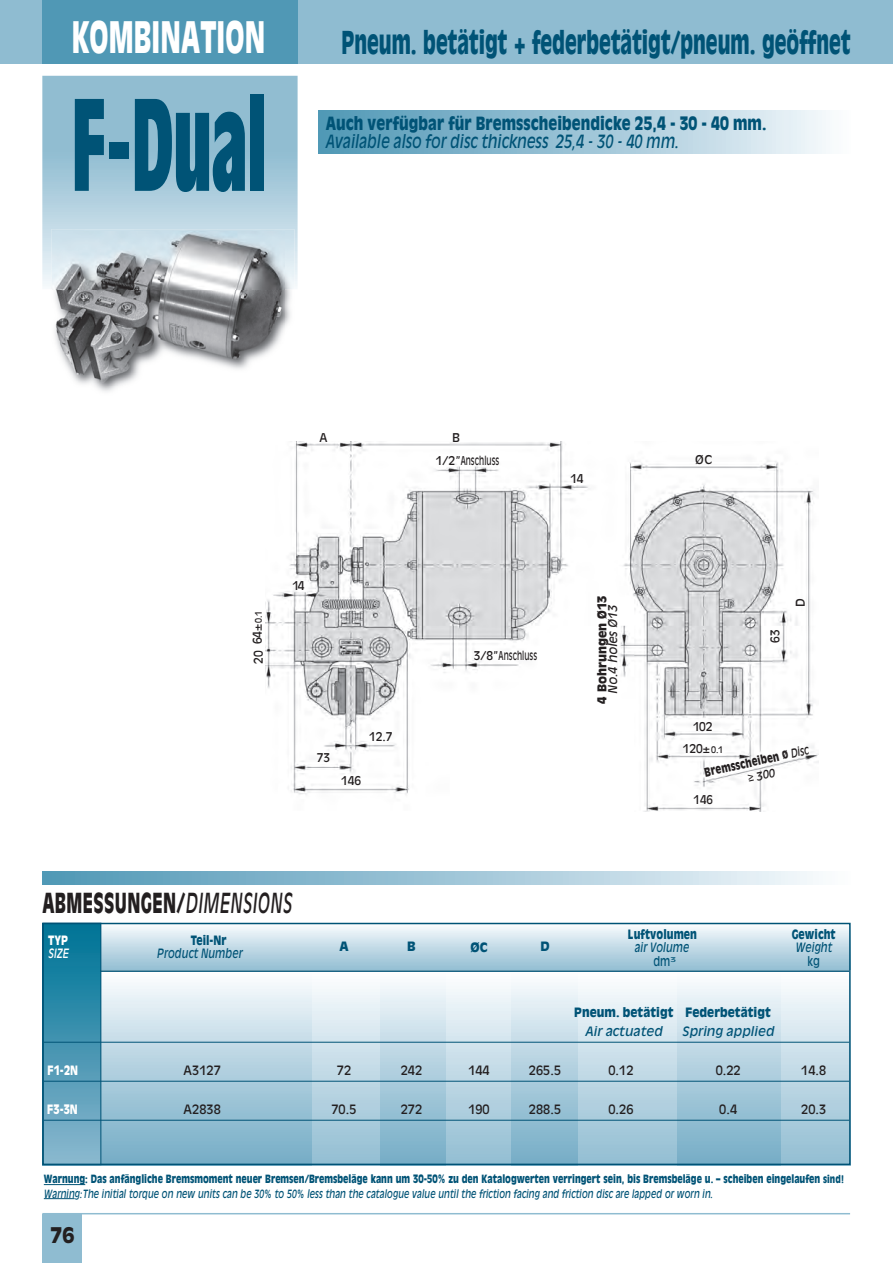
<style>
.page{position:relative;width:893px;height:1263px;background:#fff}
.page>*{position:absolute;margin:0;border:0;box-sizing:border-box;transform-origin:0 0}
.t1{font:700 condensed 128.7px "Antique Olive";color:#005376;scale:.67 1}
.t2{font:900 42.9px "Antique Olive";letter-spacing:.005em;color:#fff;scale:.62 1}
.t3{font:900 31.2px "Antique Olive";color:#005376;scale:.62 1}
.t4{font:900 27.3px "Antique Olive";letter-spacing:.025em;color:#231f20;scale:.62 1}
.t5{font:900 21px "Antique Olive";color:#231f20;scale:.93 1}
.t6{font:900 18px "Antique Olive";letter-spacing:.005em;color:#005376;scale:.8 1}
.t7{font:italic 18px "Antique Olive";letter-spacing:.005em;color:#005376;scale:.8 1}
.t8{font:12.75px "Antique Olive";letter-spacing:.005em;color:#231f20}
.t9{font:italic 12.75px "Antique Olive";letter-spacing:.005em;color:#005376;scale:.8 1}
.t10{font:900 12.75px "Antique Olive";letter-spacing:.005em;color:#005376;scale:.9 1}
.t11{font:900 12.75px "Antique Olive";letter-spacing:.005em;color:#005376;scale:.8 1}
.t12{font:italic 12.75px "Antique Olive";letter-spacing:.005em;color:#005376}
.t13{font:900 12.75px "Antique Olive";letter-spacing:.005em;color:#fff;scale:.8 1}
.t14{font:900 12.75px "Antique Olive";letter-spacing:.005em;color:#005376}
.t15{font:12.75px "Antique Olive";color:#005376;scale:.8 1}
.t16{font:italic 12.75px "Antique Olive";color:#fff;scale:.8 1}
.t17{font:12px/22.2px "Antique Olive";letter-spacing:.005em;color:#231f20;text-align:center}
.t18{font:900 12px "Antique Olive";color:#231f20;scale:.78 1}
.t19{font:900 12px "Antique Olive";color:#231f20}
.t20{font:italic 12px "Antique Olive";color:#231f20}
.t21{font:900 11.25px/14.2px "Antique Olive";color:#005376;scale:.77 1}
.t22{font:italic 11.25px "Antique Olive";color:#231f20}
.s1{font-size:9px}
.s2{font-size:10.5px}
.s3{font-weight:400;font-style:italic}
.s4{font-family:"Arial"}
</style>
<div class="page">
<img style="left:265px;top:442px;width:553px;height:369px">
<svg style="left:101px;top:926px;width:746px;height:44px;background:#c2dae6"></svg>
<div style="left:42px;top:970px;width:808px;height:195px;background:linear-gradient(to bottom,#fafcfe,#71a9c4)"></div>
<div style="left:43px;top:923px;width:58px;height:242px;background:linear-gradient(to bottom,#007295,#8bb7ce)"></div>
<div style="left:42px;top:923px;width:59px;height:242px;border:1px solid #005376"></div>
<div style="left:312px;top:970px;width:68px;height:195px;background:linear-gradient(to bottom,#fcfdfe,#8fbcd1)"></div>
<div style="left:446px;top:970px;width:64px;height:195px;background:linear-gradient(to bottom,#fcfdfe,#8fbcd1)"></div>
<div style="left:578px;top:970px;width:98px;height:195px;background:linear-gradient(to bottom,#fcfdfe,#8fbcd1)"></div>
<div style="left:781px;top:970px;width:69px;height:195px;background:linear-gradient(to bottom,#fcfdfe,#8fbcd1)"></div>
<hr style="left:100px;top:970px;width:749px;height:2px;background:#005376">
<hr style="left:44px;top:1042px;width:805px;height:1px;background:#005376">
<hr style="left:44px;top:1081px;width:805px;height:1px;background:#005376">
<hr style="left:44px;top:1120px;width:805px;height:1px;background:#005376">
<div style="left:42px;top:923px;width:808px;height:242px;border:2px solid #005376"></div>
<div style="left:319px;top:111px;width:531px;height:42px;background:linear-gradient(to right,#4d95b5,#f6f9fc)"></div>
<svg style="left:42px;top:872px;width:771px;height:12px;background:#9dc4d6"></svg>
<div style="left:0;top:0;width:892px;height:64px;background:#8fbcd1"></div>
<div style="left:42px;top:0;width:255px;height:64px;background:#5098b5"></div>
<svg style="left:42px;top:76px;width:255px;height:210px;background:#9fc5d7"></svg>
<img style="left:51px;top:229px;width:243px;height:163px">
<img style="left:53px;top:232px;width:232px;height:153px">
<div style="left:42px;top:1214px;width:40px;height:49px;background:#8fbcd1"></div>
<hr style="left:42px;top:1213px;width:808px;height:1px;background:#8fbcd1">
<hr style="left:44px;top:1184px;width:41px;height:1px;background:#005376">
<hr style="left:44px;top:1198px;width:31px;height:1px;background:#005376">
<h2 class="t2" style="left:72px;top:19px;width:313px">KOMBINATION</h2>
<h3 class="t3" style="left:341px;top:30px;width:822px">Pneum. betätigt + federbetätigt/pneum. geöffnet</h3>
<h1 class="t1" style="left:71px;top:95px;width:294px">F-Dual</h1>
<h3 class="t6" style="left:326px;top:116px;width:552px">Auch verfügbar für Bremsscheibendicke 25,4 - 30 - 40 mm.</h3>
<h3 class="t7" style="left:326px;top:134px;width:443px">Available also for disc thickness 25,4 - 30 - 40 mm.</h3>
<p class="t17" style="left:319px;top:428px;width:9px">A</p>
<p class="t17" style="left:452px;top:427px;width:9px">B</p>
<p class="t17" style="left:436px;top:450px;width:65px">1/2”Anschluss</p>
<p class="t17" style="left:570px;top:468px;width:14px">14</p>
<p class="t17" style="left:695px;top:449px;width:19px">ØC</p>
<p class="t17" style="left:247px;top:664px;width:54px;rotate:-90deg">20 64±<span class="s1">0.1</span></p>
<p class="t17" style="left:292px;top:575px;width:14px">14</p>
<p class="t17" style="left:317px;top:748px;width:15px">73</p>
<p class="t17" style="left:369px;top:726px;width:25px">12.7</p>
<p class="t17" style="left:341px;top:770px;width:22px">146</p>
<p class="t17" style="left:474px;top:645px;width:65px">3/8”Anschluss</p>
<p class="t19" style="left:597px;top:704px;width:110px;rotate:-90deg">4 Bohrungen Ø13</p>
<p class="t20" style="left:607px;top:694px;width:90px;rotate:-90deg">No.4 holes Ø13</p>
<p class="t17" style="left:764px;top:643px;width:15px;rotate:-90deg">63</p>
<p class="t17" style="left:789px;top:607px;width:10px;rotate:-90deg">D</p>
<p class="t17" style="left:682px;top:716px;width:42px">102<br>120±<span class="s1">0.1</span></p>
<p class="t18" style="left:703px;top:767px;width:138px;rotate:-12deg">Bremsscheiben <span class="s2">Ø</span> <span class="s3">Disc</span></p>
<p class="t22" style="left:747px;top:774px;width:29px;rotate:-12deg"><span class="s4">≥</span> 300</p>
<p class="t17" style="left:693px;top:790px;width:21px">146</p>
<h3 class="t4" style="left:42px;top:892px;width:404px">ABMESSUNGEN/<span class="s3">DIMENSIONS</span></h3>
<p class="t13" style="left:48px;top:935px;width:26px">TYP</p>
<p class="t11" style="left:191px;top:935px;width:46px">Teil-Nr</p>
<p class="t16" style="left:48px;top:949px;width:27px">SIZE</p>
<p class="t9" style="left:157px;top:949px;width:108px">Product Number</p>
<p class="t14" style="left:339px;top:941px;width:11px">A</p>
<p class="t14" style="left:407px;top:941px;width:10px">B</p>
<p class="t14" style="left:470px;top:943px;width:19px">ØC</p>
<p class="t14" style="left:540px;top:941px;width:11px">D</p>
<p class="t11" style="left:628px;top:929px;width:88px">Luftvolumen</p>
<p class="t11" style="left:791px;top:929px;width:56px">Gewicht</p>
<p class="t9" style="left:634px;top:943px;width:70px">air Volume</p>
<p class="t9" style="left:795px;top:943px;width:47px">Weight</p>
<p class="t15" style="left:653px;top:956px;width:30px">dm<sup>3</sup></p>
<p class="t15" style="left:807px;top:956px;width:17px">kg</p>
<p class="t10" style="left:574px;top:1007px;width:220px">Pneum. betätigt Federbetätigt</p>
<p class="t12" style="left:585px;top:1027px;width:78px">Air actuated</p>
<p class="t12" style="left:682px;top:1027px;width:93px">Spring applied</p>
<p class="t13" style="left:47px;top:1066px;width:40px">F1-2N</p>
<p class="t8" style="left:184px;top:1066px;width:39px">A3127</p>
<p class="t8" style="left:337px;top:1066px;width:16px">72</p>
<p class="t8" style="left:401px;top:1066px;width:23px">242</p>
<p class="t8" style="left:468px;top:1066px;width:23px">144</p>
<p class="t8" style="left:529px;top:1066px;width:34px">265.5</p>
<p class="t8" style="left:608px;top:1066px;width:27px">0.12</p>
<p class="t8" style="left:715px;top:1066px;width:27px">0.22</p>
<p class="t8" style="left:801px;top:1066px;width:27px">14.8</p>
<p class="t13" style="left:47px;top:1105px;width:40px">F3-3N</p>
<p class="t8" style="left:184px;top:1105px;width:39px">A2838</p>
<p class="t8" style="left:331px;top:1105px;width:27px">70.5</p>
<p class="t8" style="left:401px;top:1105px;width:23px">272</p>
<p class="t8" style="left:468px;top:1105px;width:23px">190</p>
<p class="t8" style="left:529px;top:1105px;width:34px">288.5</p>
<p class="t8" style="left:608px;top:1105px;width:27px">0.26</p>
<p class="t8" style="left:719px;top:1105px;width:19px">0.4</p>
<p class="t8" style="left:801px;top:1105px;width:27px">20.3</p>
<p class="t21" style="left:44px;top:1173px;width:1041px">Warnung: Das anfängliche Bremsmoment neuer Bremsen/Bremsbeläge kann um 30-50% zu den Katalogwerten verringert sein, bis Bremsbeläge u. – scheiben eingelaufen <span class="s2">sind!<br></span><span class="s3">Warning: The initial torque on new units can be 30% to 50% less than the catalogue value until the friction facing and friction disc are lapped or worn in.</span></p>
<h3 class="t5" style="left:50px;top:1227px;width:27px">76</h3>
</div>
